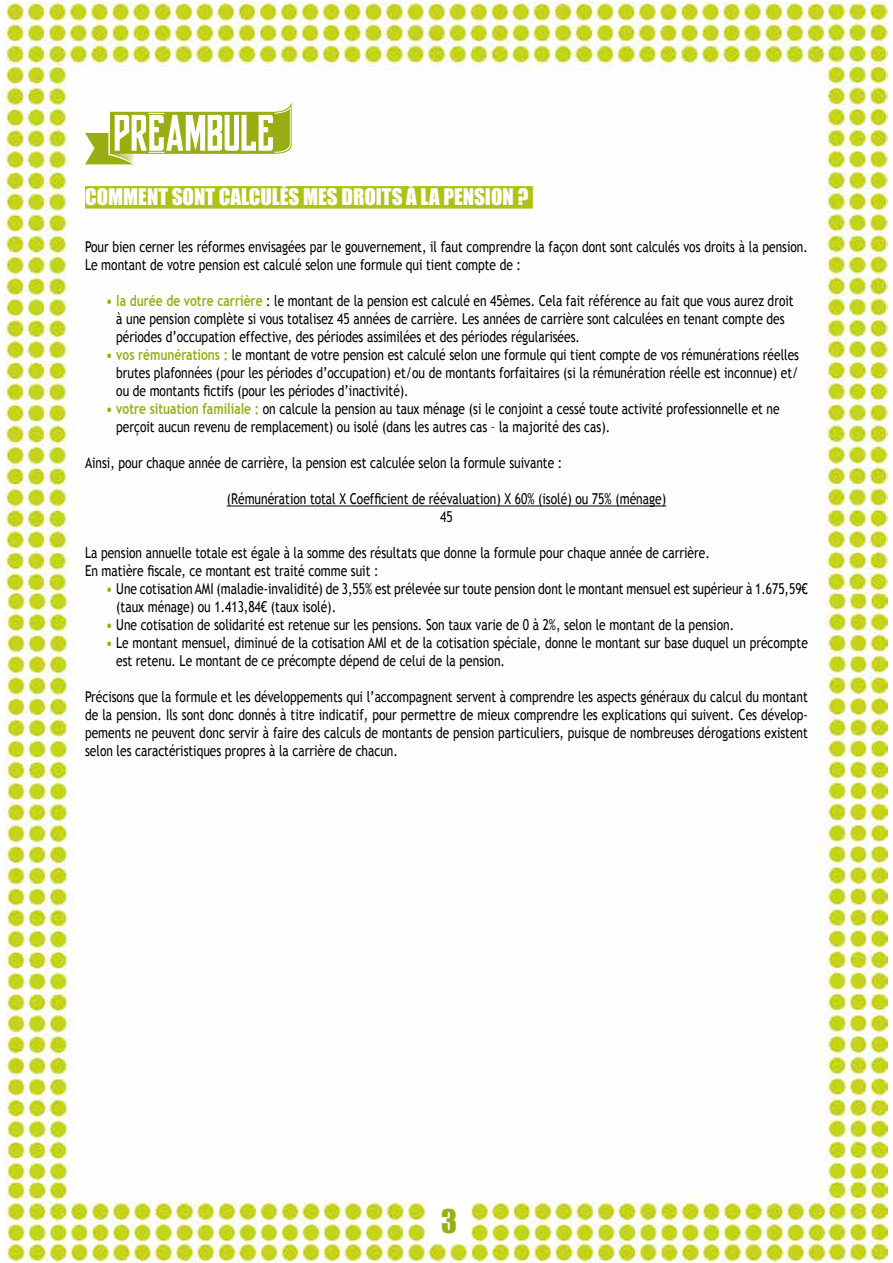
<style>
.page{position:relative;width:893px;height:1263px;background:#fff}
.page>*{position:absolute;margin:0;border:0;box-sizing:border-box;transform-origin:0 0}
.t1{font:30px "Impact";color:#99ae12}
.t2{font:21px "Impact";color:#fff}
.t3{font:15px/18px "Trebuchet MS";color:#000;scale:.8 1}
.s1{font-weight:700;color:#99ae12}
</style>
<div class="page">
<img style="left:6px;top:1px;width:881px;height:1262px">
<div style="left:428px;top:1200px;width:42px;height:43px;background:#fff"></div>
<div style="left:85px;top:186px;width:448px;height:23px;background:#acc313"></div>
<hr style="left:227px;top:505px;width:439px;height:1px;background:#000">
<svg style="left:85px;top:102px;width:207px;height:62px"></svg>
<h2 class="t2" style="left:85px;top:181px;width:445px">COMMENT SONT CALCULÉS MES DROITS À LA PENSION ?</h2>
<p class="t3" style="left:85px;top:238px;width:905px">Pour bien cerner les réformes envisagées par le gouvernement, il faut comprendre la façon dont sont calculés vos droits à la pension.<br>Le montant de votre pension est calculé selon une formule qui tient compte de :</p>
<p class="t3" style="left:116px;top:292px;width:848px;text-indent:-10px"><span class="s1">• la durée de votre carrière</span> : le montant de la pension est calculé en 45èmes. Cela fait référence au fait que vous aurez droit à une pension complète si vous totalisez 45 années de carrière. Les années de carrière sont calculées en tenant compte des périodes d’occupation effective, des périodes assimilées et des périodes régularisées.</p>
<p class="t3" style="left:116px;top:346px;width:855px;text-align:justify;text-indent:-10px"><span class="s1">• vos rémunérations :</span> le montant de votre pension est calculé selon une formule qui tient compte de vos rémunérations réelles brutes plafonnées (pour les périodes d’occupation) et/ou de montants forfaitaires (si la rémunération réelle est inconnue) et/ ou de montants fictifs (pour les périodes d’inactivité).</p>
<p class="t3" style="left:116px;top:400px;width:831px;text-indent:-10px"><span class="s1">• votre situation familiale :</span> on calcule la pension au taux ménage (si le conjoint a cessé toute activité professionnelle et ne perçoit aucun revenu de remplacement) ou isolé (dans les autres cas – la majorité des cas).</p>
<p class="t3" style="left:85px;top:454px;width:598px">Ainsi, pour chaque année de carrière, la pension est calculée selon la formule suivante :</p>
<p class="t3" style="left:227px;top:490px;width:551px;text-align:center">(Rémunération total X Coefficient de réévaluation) X 60% (isolé) ou 75% (ménage)<br>45</p>
<p class="t3" style="left:85px;top:544px;width:782px">La pension annuelle totale est égale à la somme des résultats que donne la formule pour chaque année de carrière.<br>En matière fiscale, ce montant est traité comme suit :</p>
<p class="t3" style="left:116px;top:580px;width:866px;text-indent:-10px"><span class="s1">•</span> Une cotisation AMI (maladie-invalidité) de 3,55% est prélevée sur toute pension dont le montant mensuel est supérieur à 1.675,59€ (taux ménage) ou 1.413,84€ (taux isolé).</p>
<p class="t3" style="left:106px;top:616px;width:786px"><span class="s1">•</span> Une cotisation de solidarité est retenue sur les pensions. Son taux varie de 0 à 2%, selon le montant de la pension.</p>
<p class="t3" style="left:116px;top:634px;width:866px;text-indent:-10px"><span class="s1">•</span> Le montant mensuel, diminué de la cotisation AMI et de la cotisation spéciale, donne le montant sur base duquel un précompte est retenu. Le montant de ce précompte dépend de celui de la pension.</p>
<p class="t3" style="left:85px;top:688px;width:905px;text-align:justify">Précisons que la formule et les développements qui l’accompagnent servent à comprendre les aspects généraux du calcul du montant de la pension. Ils sont donc donnés à titre indicatif, pour permettre de mieux comprendre les explications qui suivent. Ces dévelop&shy;pements ne peuvent donc servir à faire des calculs de montants de pension particuliers, puisque de nombreuses dérogations existent selon les caractéristiques propres à la carrière de chacun.</p>
<h1 class="t1" style="left:441px;top:1198px;width:17px">3</h1>
</div>
